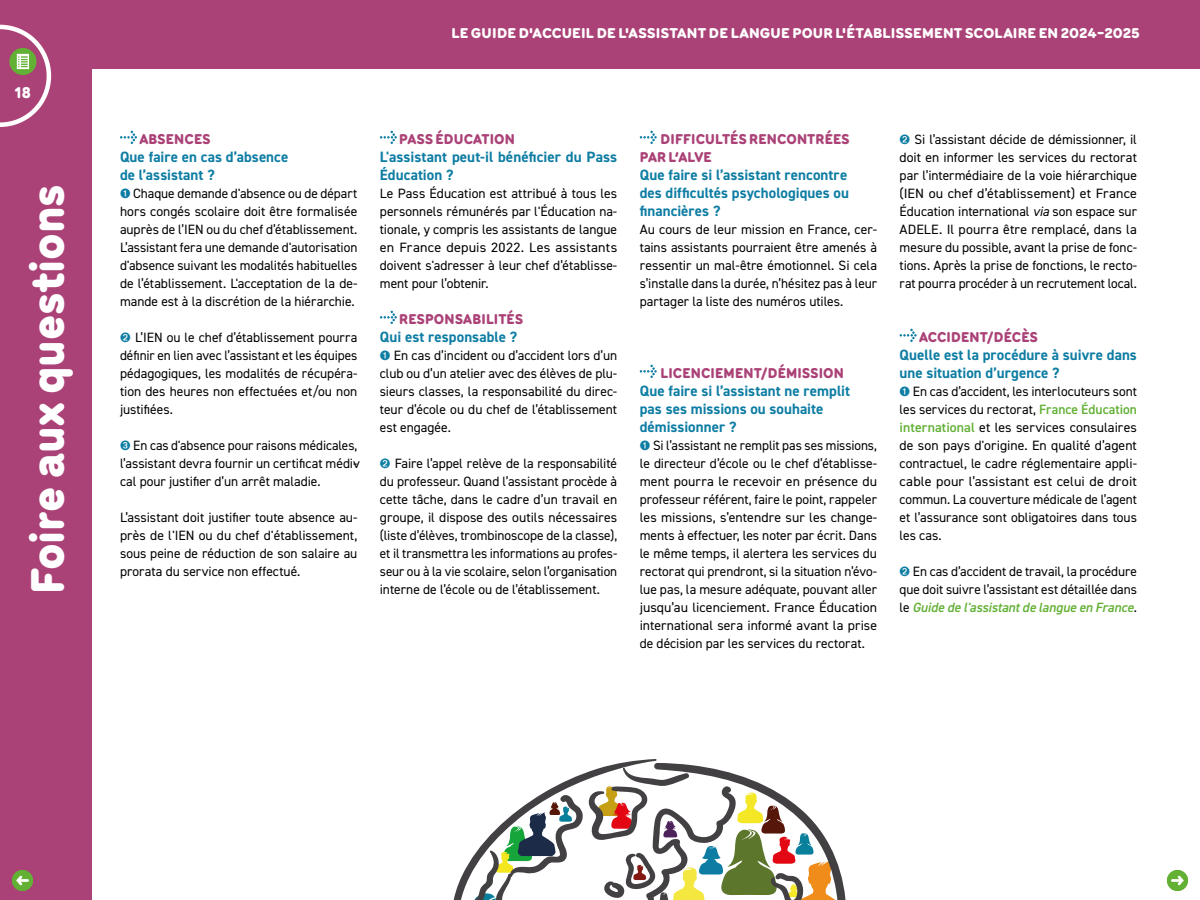
<style>
.page{position:relative;width:1200px;height:900px;background:#fff}
.page>*{position:absolute;margin:0;border:0;box-sizing:border-box;transform-origin:0 0}
.ttr1{font:900 49.5px "Menco";letter-spacing:-.005em;color:#fff}
.t1{font:900 16.5px "Menco";color:#fff}
.ttr2réglement{font:700 15px/18px "DIN2014";letter-spacing:.005em;color:#0e7da3}
.TTR3{font:900 15px/18px "Menco";letter-spacing:.015em;color:#ab4277}
.t2{font:900 15px "Menco";letter-spacing:.015em;color:#fff;scale:1.06 1}
.txt_réglement{font:700 15px/18px "DIN2014";letter-spacing:.005em;color:#0e7da3}
.txt_réglement-2{font:13.5px/18px "DIN2014";color:#000;text-align:justify}
.s1{color:#0e7da3}
.s2{font-style:italic}
.s3{font-weight:600;color:#62b034}
.s4{font-weight:600;font-style:italic;color:#62b034}
</style>
<div class="page">
<div style="left:0;top:0;width:92px;height:900px;background:#ab4277"></div>
<div style="left:0;top:0;width:1200px;height:69px;background:#ab4277"></div>
<svg style="left:0;top:25px;width:51px;height:102px"></svg>
<svg style="left:120px;top:131px;width:17px;height:13px"></svg>
<svg style="left:380px;top:131px;width:17px;height:13px"></svg>
<svg style="left:380px;top:311px;width:17px;height:13px"></svg>
<svg style="left:640px;top:131px;width:17px;height:13px"></svg>
<svg style="left:640px;top:365px;width:17px;height:13px"></svg>
<svg style="left:900px;top:329px;width:17px;height:13px"></svg>
<svg style="left:453px;top:759px;width:393px;height:141px"></svg>
<div style="left:12px;top:870px;width:21px;height:21px;background:#62b034;border-radius:50%"></div>
<svg style="left:16px;top:876px;width:13px;height:9px"></svg>
<div style="left:1167px;top:870px;width:21px;height:21px;background:#62b034;border-radius:50%"></div>
<svg style="left:1171px;top:876px;width:13px;height:9px"></svg>
<p class="t1" style="left:15px;top:81px;width:17px">18</p>
<p class="ttr1" style="left:10px;top:594px;width:411px;rotate:-90deg">Foire aux questions</p>
<p class="t2" style="left:451px;top:22px;width:651px">LE GUIDE D'ACCUEIL DE L'ASSISTANT DE LANGUE POUR L'ÉTABLISSEMENT SCOLAIRE EN 2024-2025</p>
<p class="TTR3" style="left:139px;top:129px;width:73px">ABSENCES</p>
<p class="ttr2réglement" style="left:120px;top:148px;width:170px">Que faire en cas d’absence de l’assistant ?</p>
<p class="txt_réglement-2" style="left:120px;top:184px;width:239px"><span class="s1">➊</span> Chaque demande d'absence ou de départ hors congés scolaire doit être formalisée auprès de l’IEN ou du chef d’établissement.<br>L’assistant fera une demande d'autorisation d'absence suivant les modalités habituelles de l’établissement. L'acceptation de la de&shy;mande est à la discrétion de la hiérarchie.</p>
<p class="txt_réglement-2" style="left:120px;top:328px;width:239px"><span class="s1">➋</span> L’IEN ou le chef d’établissement pourra définir en lien avec l’assistant et les équipes pédagogiques, les modalités de récupéra&shy;tion des heures non effectuées et/ou non justifiées.</p>
<p class="txt_réglement-2" style="left:120px;top:436px;width:239px"><span class="s1">➌</span> En cas d'absence pour raisons médicales, l’assistant devra fournir un certificat médi&shy;cal pour justifier d’un arrêt maladie.</p>
<p class="txt_réglement-2" style="left:120px;top:508px;width:239px">L’assistant doit justifier toute absence au&shy;près de l'IEN ou du chef d'établissement, sous peine de réduction de son salaire au prorata du service non effectué.</p>
<p class="TTR3" style="left:399px;top:129px;width:117px">PASS ÉDUCATION</p>
<p class="txt_réglement" style="left:380px;top:148px;width:239px">L'assistant peut-il bénéficier du Pass<br>Éducation ?</p>
<p class="txt_réglement-2" style="left:380px;top:184px;width:239px">Le Pass Éducation est attribué à tous les personnels rémunérés par l'Éducation na&shy;tionale, y compris les assistants de langue en France depuis 2022. Les assistants doivent s'adresser à leur chef d’établisse&shy;ment pour l’obtenir.</p>
<p class="TTR3" style="left:399px;top:309px;width:125px">RESPONSABILITÉS</p>
<p class="ttr2réglement" style="left:380px;top:328px;width:139px">Qui est responsable ?</p>
<p class="txt_réglement-2" style="left:380px;top:346px;width:239px"><span class="s1">➊</span> En cas d’incident ou d’accident lors d’un club ou d’un atelier avec des élèves de plu&shy;sieurs classes, la responsabilité du direc&shy;teur d’école ou du chef de l’établissement est engagée.</p>
<p class="txt_réglement-2" style="left:380px;top:454px;width:239px"><span class="s1">➋</span> Faire l’appel relève de la responsabilité du professeur. Quand l’assistant procède à cette tâche, dans le cadre d’un travail en groupe, il dispose des outils nécessaires (liste d’élèves, trombinoscope de la classe), et il transmettra les informations au profes&shy;seur ou à la vie scolaire, selon l’organisation interne de l’école ou de l’établissement.</p>
<p class="TTR3" style="left:640px;top:129px;width:211px;text-indent:21px">DIFFICULTÉS RENCONTRÉES<br>PAR L’ALVE</p>
<p class="ttr2réglement" style="left:640px;top:166px;width:211px;text-align:justify">Que faire si l’assistant rencontre des difficultés psychologiques ou financières ?</p>
<p class="txt_réglement-2" style="left:640px;top:220px;width:239px">Au cours de leur mission en France, cer&shy;tains assistants pourraient être amenés à ressentir un mal-être émotionnel. Si cela s’installe dans la durée, n’hésitez pas à leur partager la liste des numéros utiles.</p>
<p class="TTR3" style="left:661px;top:363px;width:185px">LICENCIEMENT/DÉMISSION</p>
<p class="ttr2réglement" style="left:640px;top:382px;width:212px">Que faire si l’assistant ne remplit pas ses missions ou souhaite démissionner ?</p>
<p class="txt_réglement-2" style="left:640px;top:436px;width:239px"><span class="s1">➊</span> Si l’assistant ne remplit pas ses missions, le directeur d’école ou le chef d’établisse&shy;ment pourra le recevoir en présence du professeur référent, faire le point, rappeler les missions, s’entendre sur les change&shy;ments à effectuer, les noter par écrit. Dans le même temps, il alertera les services du rectorat qui prendront, si la situation n’évo&shy;lue pas, la mesure adéquate, pouvant aller jusqu’au licenciement. France Éducation international sera informé avant la prise de décision par les services du rectorat.</p>
<p class="txt_réglement-2" style="left:900px;top:130px;width:239px"><span class="s1">➋</span> Si l’assistant décide de démissionner, il doit en informer les services du rectorat par l’intermédiaire de la voie hiérarchique (IEN ou chef d’établissement) et France Éducation international <span class="s2">via</span> son espace sur ADELE. Il pourra être remplacé, dans la mesure du possible, avant la prise de fonc&shy;tions. Après la prise de fonctions, le recto&shy;rat pourra procéder à un recrutement local.</p>
<p class="TTR3" style="left:919px;top:327px;width:120px">ACCIDENT/DÉCÈS</p>
<p class="ttr2réglement" style="left:900px;top:346px;width:239px">Quelle est la procédure à suivre dans une situation d’urgence ?</p>
<p class="txt_réglement-2" style="left:900px;top:382px;width:239px"><span class="s1">➊</span> En cas d’accident, les interlocuteurs sont les services du rectorat, <span class="s3">France Éducation international</span> et les services consulaires de son pays d'origine. En qualité d’agent contractuel, le cadre réglementaire appli&shy;cable pour l’assistant est celui de droit commun. La couverture médicale de l’agent et l’assurance sont obligatoires dans tous les cas.</p>
<p class="txt_réglement-2" style="left:900px;top:562px;width:239px"><span class="s1">➋</span> En cas d’accident de travail, la procédure que doit suivre l’assistant est détaillée dans le <span class="s4">Guide de l'assistant de langue en France</span>.</p>
</div>
